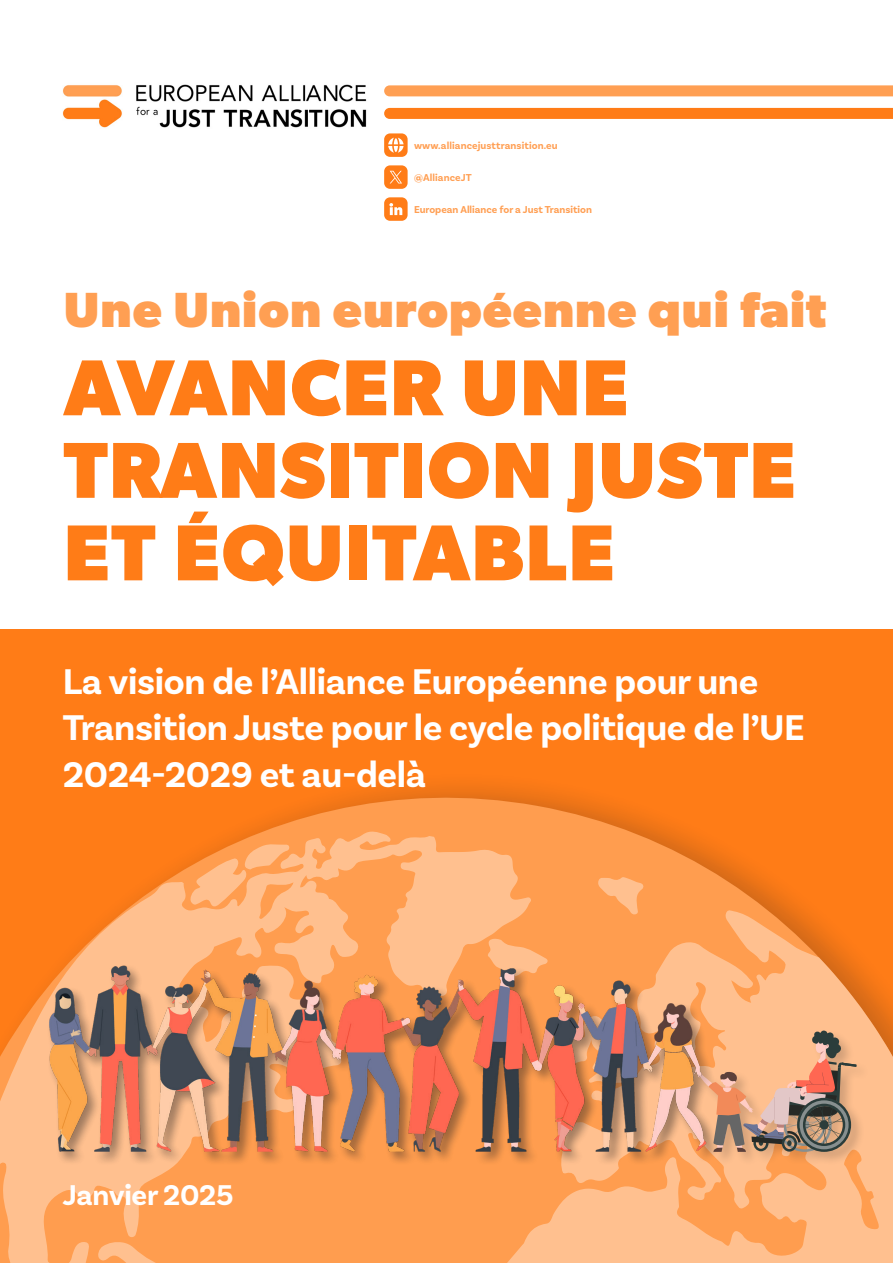
<style>
.page{position:relative;width:893px;height:1263px;background:#fff}
.page>*{position:absolute;margin:0;border:0;box-sizing:border-box;transform-origin:0 0}
.t1{font:700 79.5px/82.5px "Gibson";letter-spacing:.02em;color:#ff7c17}
.t2{font:700 49.5px "Gibson";letter-spacing:.02em;color:#ff9f53}
.t3{font:700 37.5px/46.5px "Basic Sans";letter-spacing:-.01em;color:#fff}
.t4{font:700 30px "Basic Sans";letter-spacing:-.01em;color:#fff}
.t5{font:700 10.5px "Basic Sans";letter-spacing:.01em;color:#ff9f53}
</style>
<div class="page">
<div style="left:0;top:629px;width:893px;height:634px;background:#ff7c17"></div>
<svg style="left:256px;top:786px;width:544px;height:123px"></svg>
<svg style="left:531px;top:909px;width:362px;height:354px;background:#fdaa69"></svg>
<svg style="left:0;top:829px;width:531px;height:434px;fill:#ff9d4f"></svg>
<svg style="left:97px;top:1241px;width:114px;height:22px;background:#ffa660"></svg>
<svg style="left:487px;top:939px;width:61px;height:15px"></svg>
<svg style="left:597px;top:876px;width:47px;height:39px;background:#ffae6e"></svg>
<svg style="left:189px;top:843px;width:101px;height:65px;background:#feac6b"></svg>
<img style="left:62px;top:84px;width:328px;height:53px">
<svg style="left:384px;top:85px;width:509px;height:11px;background:#ffa259"></svg>
<svg style="left:384px;top:108px;width:509px;height:11px;background:#ff7d18"></svg>
<div style="left:384px;top:133px;width:24px;height:24px;background:#ff7c17;border-radius:6px"></div>
<svg style="left:388px;top:138px;width:16px;height:15px"></svg>
<div style="left:384px;top:165px;width:24px;height:24px;background:#ff7c17;border-radius:6px"></div>
<svg style="left:390px;top:171px;width:12px;height:12px"></svg>
<svg style="left:384px;top:197px;width:24px;height:24px"></svg>
<div style="left:47px;top:964px;width:823px;height:202px;background:#231f20;opacity:.2"></div>
<svg style="left:720px;top:1030px;width:137px;height:122px;background:#c99a7c"></svg>
<div style="left:47px;top:964px;width:673px;height:202px;background:#231f20;opacity:.3"></div>
<img style="left:34px;top:954px;width:680px;height:209px">
<p class="t5" style="left:414px;top:139px;width:145px">www.alliancejusttransition.eu</p>
<p class="t5" style="left:414px;top:171px;width:59px">@AllianceJT</p>
<p class="t5" style="left:414px;top:203px;width:180px">European Alliance for a Just Transition</p>
<h2 class="t2" style="left:64px;top:280px;width:764px">Une Union européenne qui fait</h2>
<h1 class="t1" style="left:64px;top:345px;width:733px">AVANCER UNE<br>TRANSITION JUSTE<br>ET ÉQUITABLE</h1>
<p class="t3" style="left:63px;top:659px;width:744px">La vision de l’Alliance Européenne pour une<br>Transition Juste pour le cycle politique de l’UE<br>2024-2029 et au-delà</p>
<p class="t4" style="left:63px;top:1177px;width:172px">Janvier 2025</p>
</div>
